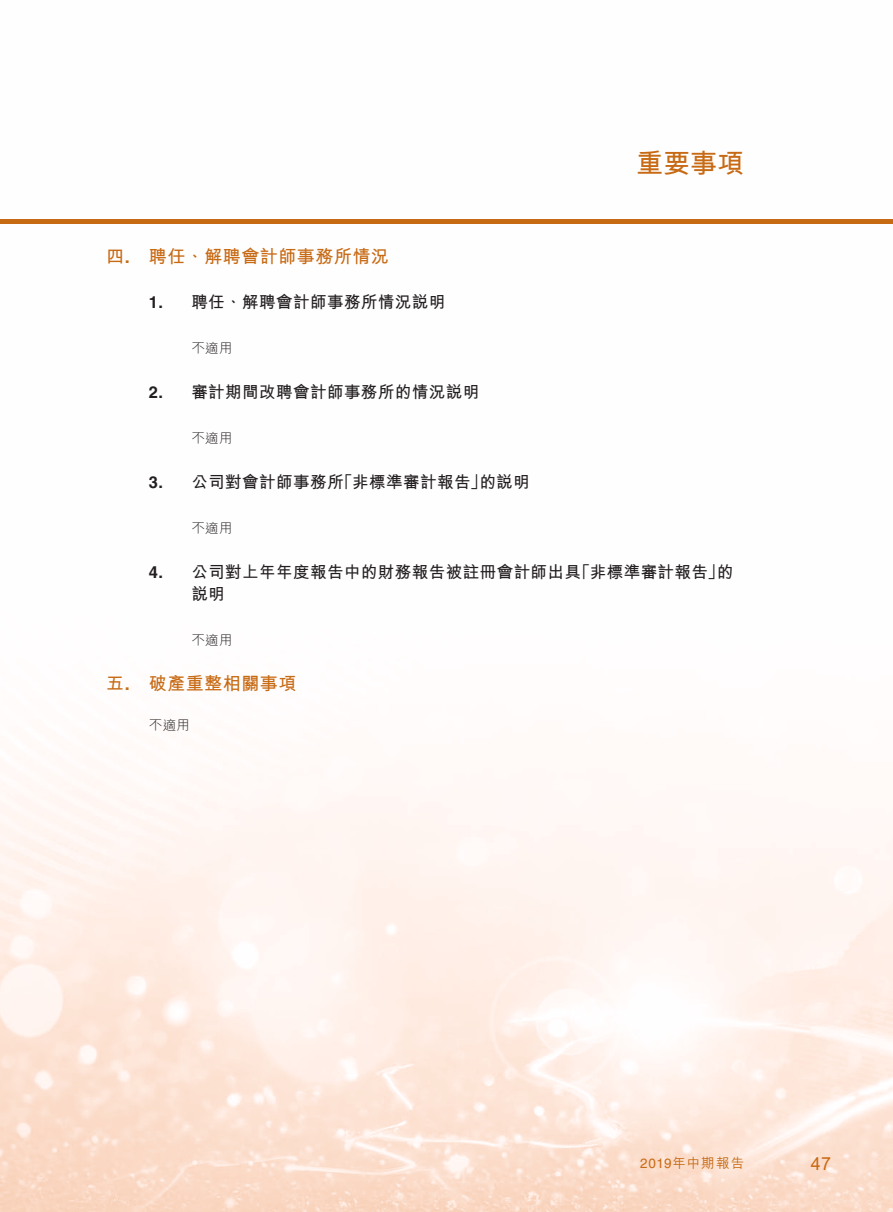
<style>
.page{position:relative;width:893px;height:1212px;background:#fff}
.page>*{position:absolute;margin:0;border:0;box-sizing:border-box;transform-origin:0 0}
.t1{font:700 27px "M Hei HK";color:#c76a14}
.t2{font:700 18px "M Hei HK";letter-spacing:.03em;color:#c76a14}
.t3{font:500 18px "M Hei HK";color:#c76a14}
.t4{font:700 16.5px/22.5px "M Hei HK";letter-spacing:.03em;color:#231f20}
.t5{font:300 13.5px "M Hei HK";letter-spacing:.03em;color:#231f20}
.t6{font:500 13.5px "M Hei HK";letter-spacing:.075em;color:#c76a14}
.s1{font-family:"Helvetica LT Std"}
.s2{font-family:"Helvetica LT Std";font-weight:400}
</style>
<div class="page">
<img style="left:0;top:223px;width:893px;height:989px">
<hr style="left:0;top:219px;width:893px;height:4px;background:#c76a14">
<h1 class="t1" style="left:636px;top:143px;width:109px">重要事項</h1>
<p class="t2" style="left:106px;top:243px;width:284px">四<span class="s1">.</span> 聘任、解聘會計師事務所情況</p>
<p class="t4" style="left:149px;top:289px;width:298px"><span class="s1">1.</span> 聘任、解聘會計師事務所情況說明</p>
<p class="t5" style="left:191px;top:341px;width:43px">不適用</p>
<p class="t4" style="left:149px;top:379px;width:332px"><span class="s1">2.</span> 審計期間改聘會計師事務所的情況說明</p>
<p class="t5" style="left:191px;top:431px;width:43px">不適用</p>
<p class="t4" style="left:149px;top:469px;width:382px"><span class="s1">3.</span> 公司對會計師事務所「非標準審計報告」的說明</p>
<p class="t5" style="left:191px;top:521px;width:43px">不適用</p>
<p class="t4" style="left:191px;top:559px;width:543px;text-indent:-43px"><span class="s1">4.</span> 公司對上年年度報告中的財務報告被註冊會計師出具「非標準審計報告」的說明</p>
<p class="t5" style="left:191px;top:633px;width:43px">不適用</p>
<p class="t2" style="left:106px;top:670px;width:192px">五<span class="s1">.</span> 破產重整相關事項</p>
<p class="t5" style="left:149px;top:718px;width:43px">不適用</p>
<p class="t6" style="left:640px;top:1153px;width:106px"><span class="s2">2019</span>年中期報告</p>
<p class="t3" style="left:811px;top:1150px;width:22px">47</p>
</div>
